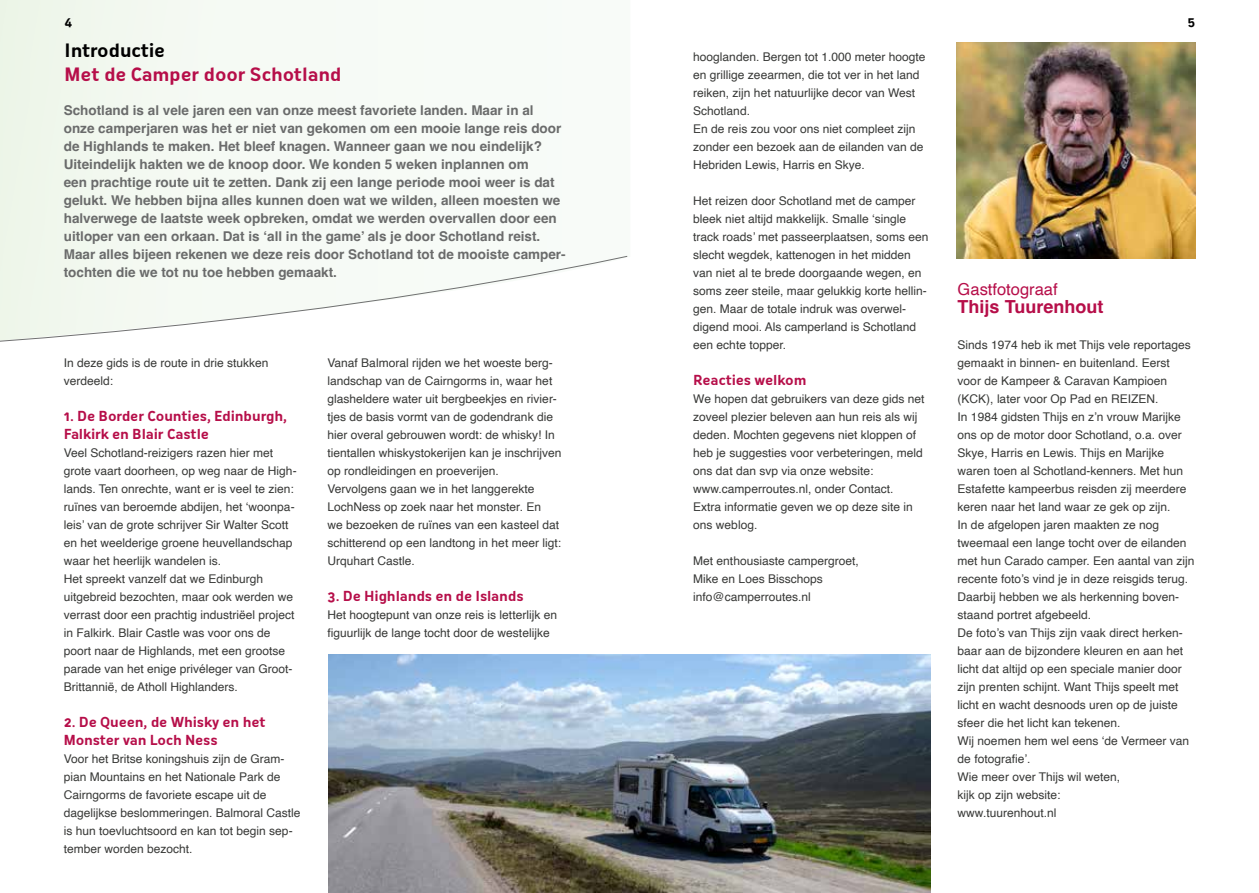
<style>
.page{position:relative;width:1259px;height:893px;background:#fff}
.page>*{position:absolute;margin:0;border:0;box-sizing:border-box;transform-origin:0 0}
.t1{font:700 18px "Oceania";letter-spacing:-.01em;color:#b60e49}
.t2{font:700 18px "Helvetica";color:#b60e49}
.t3{font:700 18px "Oceania";letter-spacing:-.015em;color:#000}
.t4{font:16.5px "Helvetica";color:#b60e49}
.t5{font:700 13.5px/18px "Helvetica";color:#6a6b6b}
.t6{font:700 13.5px/18px "Oceania";letter-spacing:-.01em;color:#b60e49}
.t7{font:12px/18px "Helvetica";color:#383937}
.t8{font:700 12px "Oceania";color:#000}
</style>
<div class="page">
<svg style="left:0;top:0;width:628px;height:256px"></svg>
<img style="left:956px;top:42px;width:239px;height:216px">
<svg style="left:0;top:256px;width:628px;height:86px"></svg>
<img style="left:328px;top:655px;width:602px;height:238px">
<p class="t8" style="left:65px;top:15px;width:9px">4</p>
<p class="t8" style="left:1187px;top:15px;width:9px">5</p>
<h1 class="t3" style="left:65px;top:40px;width:102px">Introductie</h1>
<h1 class="t1" style="left:65px;top:64px;width:278px">Met de Camper door Schotland</h1>
<p class="t5" style="left:64px;top:102px;width:503px">Schotland is al vele jaren een van onze meest favoriete landen. Maar in al onze camperjaren was het er niet van gekomen om een mooie lange reis door de Highlands te maken. Het bleef knagen. Wanneer gaan we nou eindelijk?<br>Uiteindelijk hakten we de knoop door. We konden 5 weken inplannen om<br>een prachtige route uit te zetten. Dank zij een lange periode mooi weer is dat gelukt. We hebben bijna alles kunnen doen wat we wilden, alleen moesten we halverwege de laatste week opbreken, omdat we werden overvallen door een uitloper van een orkaan. Dat is ‘all in the game’ als je door Schotland reist.<br>Maar alles bijeen rekenen we deze reis door Schotland tot de mooiste camper&shy;tochten die we tot nu toe hebben gemaakt.</p>
<p class="t7" style="left:64px;top:354px;width:206px">In deze gids is de route in drie stukken verdeeld:</p>
<p class="t6" style="left:64px;top:407px;width:225px">1. De Border Counties, Edinburgh,<br>Falkirk en Blair Castle</p>
<p class="t7" style="left:64px;top:444px;width:234px">Veel Schotland-reizigers razen hier met grote vaart doorheen, op weg naar de High&shy;lands. Ten onrechte, want er is veel te zien: ruïnes van beroemde abdijen, het ‘woonpa&shy;leis’ van de grote schrijver Sir Walter Scott en het weelderige groene heuvellandschap waar het heerlijk wandelen is.<br>Het spreekt vanzelf dat we Edinburgh uitgebreid bezochten, maar ook werden we verrast door een prachtig industriëel project in Falkirk. Blair Castle was voor ons de poort naar de Highlands, met een grootse parade van het enige privéleger van Groot-Brittannië, de Atholl Highlanders.</p>
<p class="t6" style="left:64px;top:713px;width:203px">2. De Queen, de Whisky en het<br>Monster van Loch Ness</p>
<p class="t7" style="left:64px;top:750px;width:238px">Voor het Britse koningshuis zijn de Gram&shy;pian Mountains en het Nationale Park de Cairngorms de favoriete escape uit de dagelijkse beslommeringen. Balmoral Castle is hun toevluchtsoord en kan tot begin sep&shy;tember worden bezocht.</p>
<p class="t7" style="left:327px;top:354px;width:236px">Vanaf Balmoral rijden we het woeste berg&shy;landschap van de Cairngorms in, waar het glasheldere water uit bergbeekjes en rivier&shy;tjes de basis vormt van de godendrank die hier overal gebrouwen wordt: de whisky! In tientallen whiskystokerijen kan je inschrijven op rondleidingen en proeverijen.<br>Vervolgens gaan we in het langgerekte LochNess op zoek naar het monster. En<br>we bezoeken de ruïnes van een kasteel dat schitterend op een landtong in het meer ligt:<br>Urquhart Castle.</p>
<p class="t6" style="left:327px;top:587px;width:198px">3. De Highlands en de Islands</p>
<p class="t7" style="left:327px;top:606px;width:231px">Het hoogtepunt van onze reis is letterlijk en figuurlijk de lange tocht door de westelijke</p>
<p class="t7" style="left:693px;top:48px;width:234px">hooglanden. Bergen tot 1.000 meter hoogte en grillige zeearmen, die tot ver in het land reiken, zijn het natuurlijke decor van West Schotland.<br>En de reis zou voor ons niet compleet zijn zonder een bezoek aan de eilanden van de Hebriden Lewis, Harris en Skye.</p>
<p class="t7" style="left:693px;top:192px;width:236px">Het reizen door Schotland met de camper bleek niet altijd makkelijk. Smalle ‘single track roads’ met passeerplaatsen, soms een slecht wegdek, kattenogen in het midden van niet al te brede doorgaande wegen, en soms zeer steile, maar gelukkig korte hellin&shy;gen. Maar de totale indruk was overwel&shy;digend mooi. Als camperland is Schotland een echte topper.</p>
<p class="t6" style="left:693px;top:371px;width:115px">Reacties welkom</p>
<p class="t7" style="left:693px;top:390px;width:233px">We hopen dat gebruikers van deze gids net zoveel plezier beleven aan hun reis als wij deden. Mochten gegevens niet kloppen of heb je suggesties voor verbeteringen, meld ons dat dan svp via onze website: www.camperroutes.nl, onder Contact.<br>Extra informatie geven we op deze site in ons weblog.</p>
<p class="t7" style="left:693px;top:552px;width:167px">Met enthousiaste campergroet,<br>Mike en Loes Bisschops info@camperroutes.nl</p>
<h2 class="t4" style="left:957px;top:276px;width:101px">Gastfotograaf</h2>
<h1 class="t2" style="left:957px;top:295px;width:147px">Thijs Tuurenhout</h1>
<p class="t7" style="left:957px;top:336px;width:238px">Sinds 1974 heb ik met Thijs vele reportages gemaakt in binnen- en buitenland. Eerst voor de Kampeer &amp; Caravan Kampioen (KCK), later voor Op Pad en REIZEN.<br>In 1984 gidsten Thijs en z’n vrouw Marijke ons op de motor door Schotland, o.a. over Skye, Harris en Lewis. Thijs en Marijke waren toen al Schotland-kenners. Met hun Estafette kampeerbus reisden zij meerdere keren naar het land waar ze gek op zijn.<br>In de afgelopen jaren maakten ze nog tweemaal een lange tocht over de eilanden met hun Carado camper. Een aantal van zijn recente foto’s vind je in deze reisgids terug.<br>Daarbij hebben we als herkenning boven&shy;staand portret afgebeeld.<br>De foto’s van Thijs zijn vaak direct herken&shy;baar aan de bijzondere kleuren en aan het licht dat altijd op een speciale manier door zijn prenten schijnt. Want Thijs speelt met licht en wacht desnoods uren op de juiste sfeer die het licht kan tekenen.<br>Wij noemen hem wel eens ‘de Vermeer van de fotografie’.<br>Wie meer over Thijs wil weten,<br>kijk op zijn website:<br>www.tuurenhout.nl</p>
</div>
